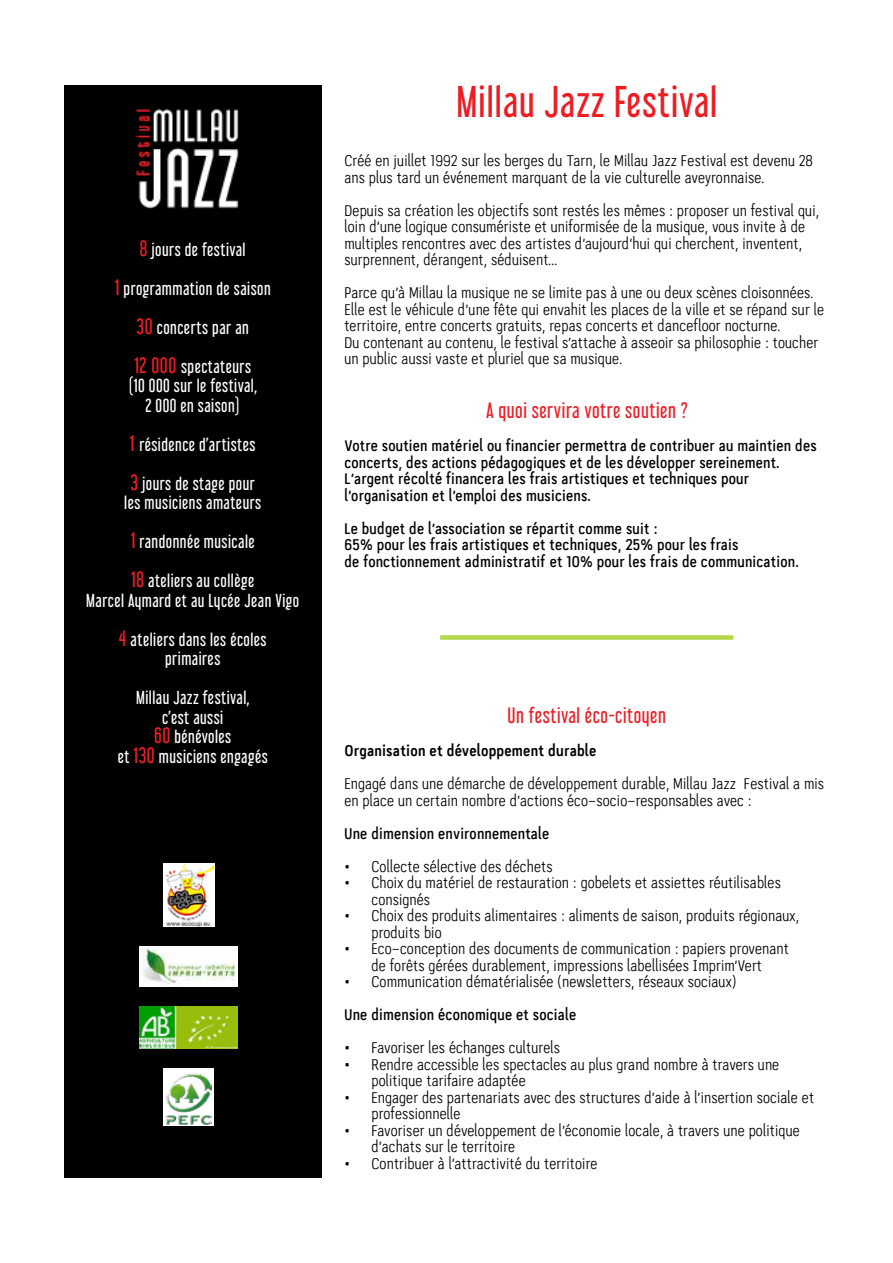
<style>
.page{position:relative;width:893px;height:1263px;background:#fff}
.page>*{position:absolute;margin:0;border:0;box-sizing:border-box;transform-origin:0 0}
.t1{font:39px "Libel Suit Rg";letter-spacing:.03em;color:#ed1d24}
.t2{font:19.5px "Libel Suit Rg";letter-spacing:.03em;color:#ed1d24}
.t3{font:16.5px/19.5px "Libel Suit Rg";letter-spacing:.03em;color:#fff;text-align:center}
.t4{font:15px/16.5px "PC Navita";letter-spacing:.01em;color:#000}
.t5{font:600 15px/16.5px "PC Navita";letter-spacing:.01em;color:#000}
.t6{font:700 15px "PC Navita";letter-spacing:.01em;color:#000}
.s1{font-size:19.5px;color:#ed1d24}
</style>
<div class="page">
<div style="left:440px;top:635px;width:293px;height:5px;background:#b4d749"></div>
<div style="left:64px;top:85px;width:258px;height:1093px;background:#000"></div>
<img style="left:136px;top:108px;width:103px;height:101px">
<img style="left:163px;top:864px;width:51px;height:62px">
<img style="left:140px;top:1007px;width:97px;height:42px">
<img style="left:140px;top:946px;width:97px;height:41px">
<div style="left:163px;top:1069px;width:51px;height:57px;background:#fff"></div>
<img style="left:166px;top:1073px;width:46px;height:52px">
<p class="t3" style="left:140px;top:238px;width:107px"><span class="s1">8</span> jours de festival</p>
<p class="t3" style="left:115px;top:277px;width:157px"><span class="s1">1</span> programmation de saison</p>
<p class="t3" style="left:137px;top:316px;width:114px"><span class="s1">30</span> concerts par an</p>
<p class="t3" style="left:128px;top:355px;width:130px"><span class="s1">12 000</span> spectateurs (10 000 sur le festival,<br>2 000 en saison)</p>
<p class="t3" style="left:130px;top:433px;width:127px"><span class="s1">1</span> résidence d’artistes</p>
<p class="t3" style="left:124px;top:472px;width:138px"><span class="s1">3</span> jours de stage pour les musiciens amateurs</p>
<p class="t3" style="left:131px;top:530px;width:125px"><span class="s1">1</span> randonnée musicale</p>
<p class="t3" style="left:86px;top:569px;width:215px"><span class="s1">18</span> ateliers au collège<br>Marcel Aymard et au Lycée Jean Vigo</p>
<p class="t3" style="left:119px;top:628px;width:149px"><span class="s1">4</span> ateliers dans les écoles primaires</p>
<p class="t3" style="left:118px;top:686px;width:152px">Millau Jazz festival,<br>c’est aussi<br><span class="s1">60</span> bénévoles<br>et <span class="s1">130</span> musiciens engagés</p>
<h1 class="t1" style="left:456px;top:70px;width:262px">Millau Jazz Festival</h1>
<p class="t4" style="left:344px;top:153px;width:470px">Créé en juillet 1992 sur les berges du Tarn, le Millau Jazz Festival est devenu 28 ans plus tard un événement marquant de la vie culturelle aveyronnaise.</p>
<p class="t4" style="left:344px;top:202px;width:476px">Depuis sa création les objectifs sont restés les mêmes : proposer un festival qui, loin d’une logique consumériste et uniformisée de la musique, vous invite à de multiples rencontres avec des artistes d’aujourd’hui qui cherchent, inventent, surprennent, dérangent, séduisent...</p>
<p class="t4" style="left:344px;top:285px;width:481px">Parce qu’à Millau la musique ne se limite pas à une ou deux scènes cloisonnées.<br>Elle est le véhicule d’une fête qui envahit les places de la ville et se répand sur le territoire, entre concerts gratuits, repas concerts et dancefloor nocturne.<br>Du contenant au contenu, le festival s’attache à asseoir sa philosophie : toucher un public aussi vaste et pluriel que sa musique.</p>
<h2 class="t2" style="left:486px;top:395px;width:203px">A quoi servira votre soutien ?</h2>
<p class="t5" style="left:344px;top:438px;width:474px">Votre soutien matériel ou financier permettra de contribuer au maintien des concerts, des actions pédagogiques et de les développer sereinement.<br>L’argent récolté financera les frais artistiques et techniques pour l’organisation et l’emploi des musiciens.</p>
<p class="t5" style="left:344px;top:520px;width:456px">Le budget de l’association se répartit comme suit :<br>65% pour les frais artistiques et techniques, 25% pour les frais<br>de fonctionnement administratif et 10% pour les frais de communication.</p>
<h2 class="t2" style="left:508px;top:700px;width:160px">Un festival éco-citoyen</h2>
<p class="t6" style="left:344px;top:741px;width:254px">Organisation et développement durable</p>
<p class="t4" style="left:344px;top:776px;width:481px">Engagé dans une démarche de développement durable, Millau Jazz Festival a mis en place un certain nombre d’actions éco-socio-responsables avec :</p>
<p class="t5" style="left:344px;top:825px;width:206px">Une dimension environnementale</p>
<p class="t4" style="left:344px;top:858px;width:210px">• Collecte sélective des déchets</p>
<p class="t4" style="left:371px;top:875px;width:411px;text-indent:-27px">• Choix du matériel de restauration : gobelets et assiettes réutilisables consignés</p>
<p class="t4" style="left:371px;top:908px;width:429px;text-indent:-27px">• Choix des produits alimentaires : aliments de saison, produits régionaux, produits bio</p>
<p class="t4" style="left:344px;top:941px;width:446px;text-align:center">• Eco-conception des documents de communication : papiers provenant de forêts gérées durablement, impressions labellisées Imprim’Vert</p>
<p class="t4" style="left:344px;top:974px;width:393px">• Communication dématérialisée (newsletters, réseaux sociaux)</p>
<p class="t5" style="left:344px;top:1007px;width:233px">Une dimension économique et sociale</p>
<p class="t4" style="left:344px;top:1040px;width:217px">• Favoriser les échanges culturels</p>
<p class="t4" style="left:371px;top:1056px;width:409px;text-indent:-27px">• Rendre accessible les spectacles au plus grand nombre à travers une politique tarifaire adaptée</p>
<p class="t4" style="left:371px;top:1089px;width:444px;text-indent:-27px">• Engager des partenariats avec des structures d’aide à l’insertion sociale et professionnelle</p>
<p class="t4" style="left:371px;top:1122px;width:430px;text-indent:-27px">• Favoriser un développement de l’économie locale, à travers une politique d’achats sur le territoire</p>
<p class="t4" style="left:344px;top:1155px;width:255px">• Contribuer à l’attractivité du territoire</p>
</div>
